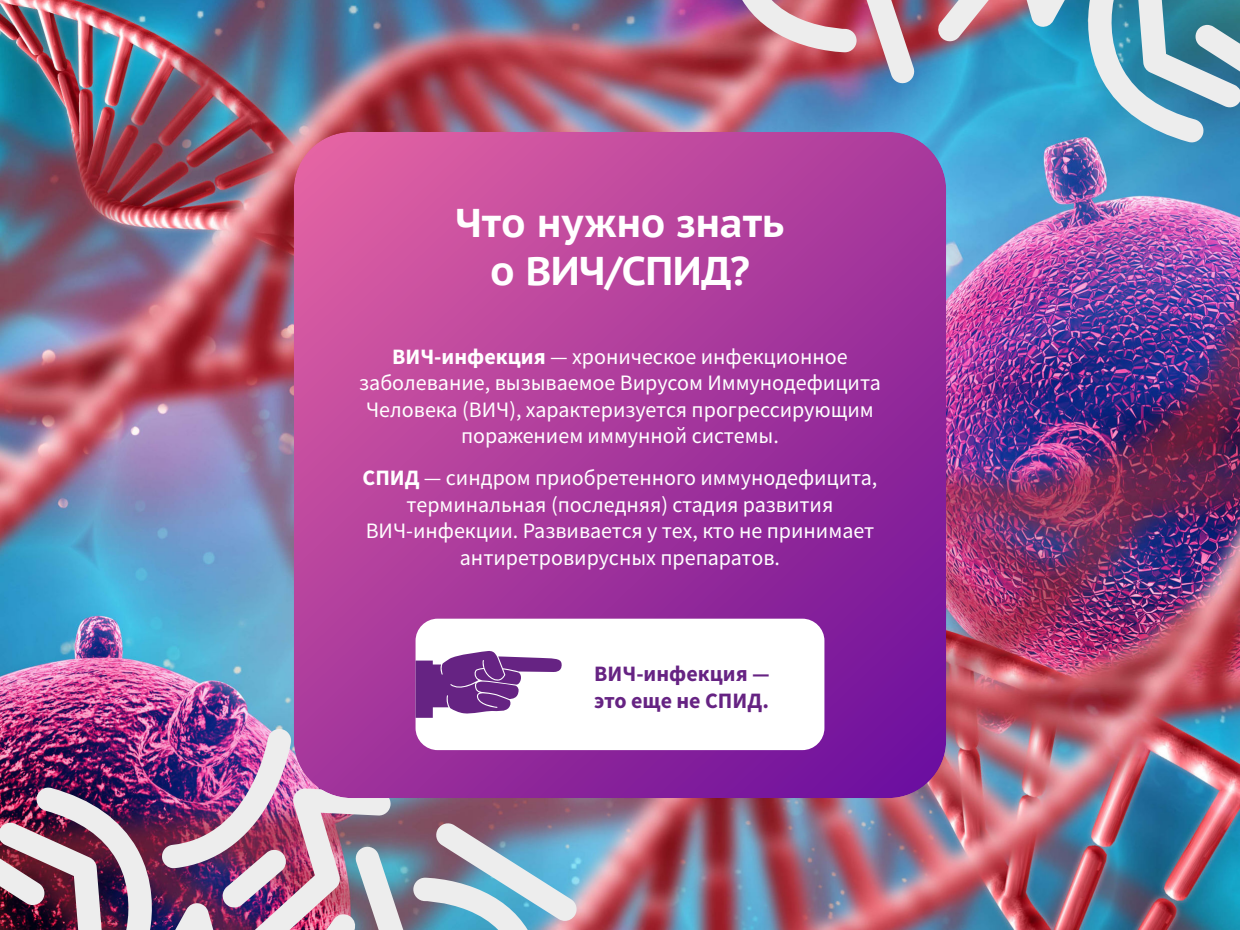
<style>
.page{position:relative;width:1240px;height:930px;background:#fff}
.page>*{position:absolute;margin:0;border:0;box-sizing:border-box;transform-origin:0 0}
.t1{font:700 40px/48px "PT Sans Caption";letter-spacing:-.01em;color:#fff;text-align:center}
.t2{font:22px/26.4px "Source Sans Pro";color:#fff;text-align:center}
.t3{font:700 22px/26.4px "Source Sans Pro";color:#662383}
.s1{font-weight:700}
</style>
<div class="page">
<img style="left:0;top:0;width:1240px;height:930px">
<svg style="left:1085px;top:0;width:155px;height:144px;background:#7ab1c5"></svg>
<svg style="left:742px;top:0;width:115px;height:52px;background:#d3959d"></svg>
<svg style="left:867px;top:0;width:49px;height:85px;background:#b79eae"></svg>
<svg style="left:1027px;top:0;width:38px;height:27px"></svg>
<svg style="left:937px;top:0;width:52px;height:43px;background:#c4a4ae"></svg>
<img style="left:0;top:786px;width:155px;height:144px">
<svg style="left:413px;top:822px;width:165px;height:108px;background:#96aec1"></svg>
<img style="left:161px;top:728px;width:242px;height:202px">
<svg style="left:294px;top:132px;width:652px;height:666px;background:#a93a9d"></svg>
<div style="left:416px;top:619px;width:408px;height:131px;background:#fff;border-radius:22px"></div>
<svg style="left:416px;top:651px;width:146px;height:67px"></svg>
<h1 class="t1" style="left:456px;top:198px;width:330px">Что нужно знать о ВИЧ/СПИД?</h1>
<p class="t2" style="left:359px;top:345px;width:523px"><span class="s1">ВИЧ-инфекция</span> — хроническое инфекционное заболевание, вызываемое Вирусом Иммунодефицита Человека (ВИЧ), характеризуется прогрессирующим поражением иммунной системы.</p>
<p class="t2" style="left:363px;top:466px;width:516px"><span class="s1">СПИД</span> — синдром приобретенного иммунодефицита, терминальная (последняя) стадия развития ВИЧ-инфекции. Развивается у тех, кто не принимает антиретровирусных препаратов.</p>
<p class="t3" style="left:594px;top:662px;width:177px">ВИЧ-инфекция — это еще не СПИД.</p>
</div>
